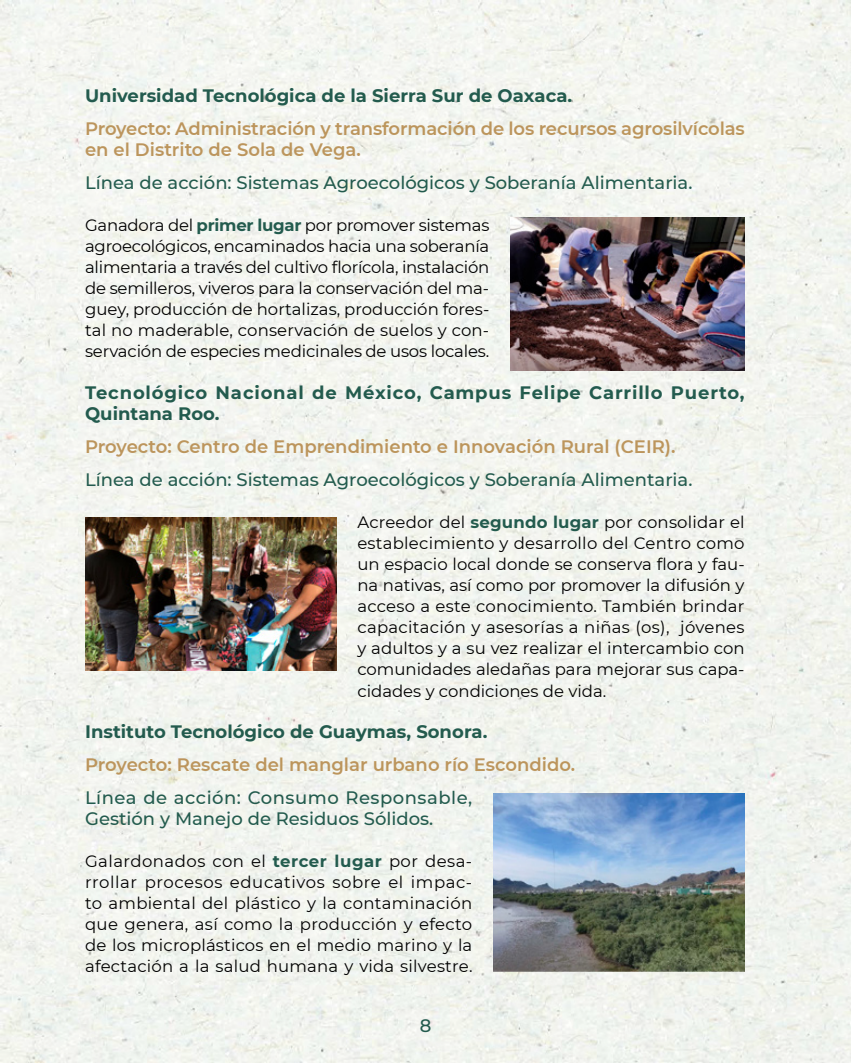
<style>
.page{position:relative;width:851px;height:1063px;background:#fff}
.page>*{position:absolute;margin:0;border:0;box-sizing:border-box;transform-origin:0 0}
.t1{font:600 18px/21px "Montserrat";letter-spacing:-.005em;color:#bc955c}
.t2{font:500 18px/21px "Montserrat";color:#235b4e}
.t3{font:700 18px "Montserrat";color:#235b4e}
.t4{font:700 18px/21px "Montserrat";letter-spacing:.045em;color:#235b4e}
.t5{font:16.5px/21px "Montserrat";color:#000;text-align:justify}
.s1{font-weight:700;color:#235b4e}
</style>
<div class="page">
<img style="left:0;top:0;width:850px;height:1063px">
<img style="left:510px;top:218px;width:234px;height:153px">
<img style="left:85px;top:518px;width:251px;height:153px">
<img style="left:493px;top:794px;width:251px;height:178px">
<p class="t3" style="left:85px;top:83px;width:488px">Universidad Tecnológica de la Sierra Sur de Oaxaca.</p>
<p class="t1" style="left:85px;top:118px;width:661px">Proyecto: Administración y transformación de los recursos agrosilvícolas en el Distrito de Sola de Vega.</p>
<p class="t2" style="left:85px;top:172px;width:608px">Línea de acción: Sistemas Agroecológicos y Soberanía Alimentaria.</p>
<p class="t5" style="left:85px;top:215px;width:406px">Ganadora del <span class="s1">primer lugar</span> por promover sistemas agroecológicos, encaminados hacia una soberanía alimentaria a través del cultivo florícola, instalación de semilleros, viveros para la conservación del ma&shy;guey, producción de hortalizas, producción fores&shy;tal no maderable, conservación de suelos y con&shy;servación de especies medicinales de usos locales.</p>
<p class="t4" style="left:85px;top:382px;width:661px">Tecnológico Nacional de México, Campus Felipe Carrillo Puerto,<br>Quintana Roo.</p>
<p class="t1" style="left:85px;top:436px;width:592px">Proyecto: Centro de Emprendimiento e Innovación Rural (CEIR).</p>
<p class="t2" style="left:85px;top:469px;width:608px">Línea de acción: Sistemas Agroecológicos y Soberanía Alimentaria.</p>
<p class="t5" style="left:357px;top:512px;width:389px">Acreedor del <span class="s1">segundo lugar</span> por consolidar el establecimiento y desarrollo del Centro como un espacio local donde se conserva flora y fau&shy;na nativas, así como por promover la difusión y acceso a este conocimiento. También brindar capacitación y asesorías a niñas (os), jóvenes y adultos y a su vez realizar el intercambio con comunidades aledañas para mejorar sus capa&shy;cidades y condiciones de vida.</p>
<p class="t3" style="left:85px;top:719px;width:404px">Instituto Tecnológico de Guaymas, Sonora.</p>
<p class="t1" style="left:85px;top:754px;width:491px">Proyecto: Rescate del manglar urbano río Escondido.</p>
<p class="t2" style="left:85px;top:787px;width:388px">Línea de acción: Consumo Responsable,<br>Gestión y Manejo de Residuos Sólidos.</p>
<p class="t5" style="left:85px;top:851px;width:389px">Galardonados con el <span class="s1">tercer lugar</span> por desa&shy;rrollar procesos educativos sobre el impac&shy;to ambiental del plástico y la contaminación que genera, así como la producción y efecto de los microplásticos en el medio marino y la afectación a la salud humana y vida silvestre.</p>
<p class="t2" style="left:419px;top:1014px;width:13px">8</p>
</div>
